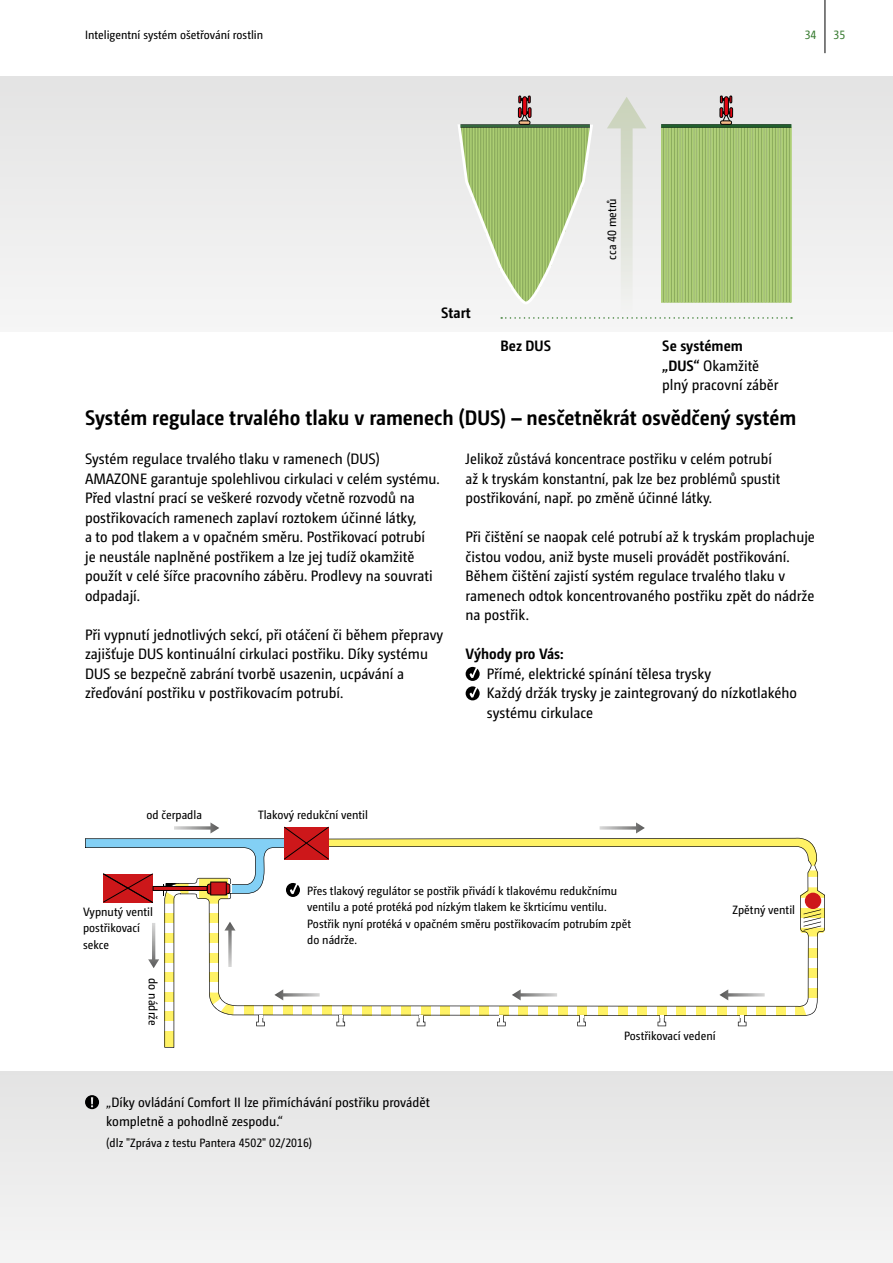
<style>
.page{position:relative;width:893px;height:1263px;background:#fff}
.page>*{position:absolute;margin:0;border:0;box-sizing:border-box;transform-origin:0 0}
.t1{font:700 21px "Camingo Dos Pro S Cd";color:#000}
.t2{font:15px/19.5px "Camingo Dos Pro S Cd";color:#000}
.t3{font:700 15px "Camingo Dos Pro S Cd";color:#000}
.t4{font:13.5px/19.5px "Camingo Dos Pro S Cd";color:#000}
.t5{font:12px/16.5px "Camingo Dos Pro S Cd";color:#000}
.t6{font:12px "Camingo Dos Pro S Cd";color:#3b7d34}
.s1{font-weight:700}
</style>
<div class="page">
<div style="left:0;top:77px;width:893px;height:255px;background:#edecec"></div>
<div style="left:0;top:1071px;width:893px;height:192px;background:#ececec"></div>
<svg style="left:164px;top:968px;width:654px;height:80px"></svg>
<svg style="left:256px;top:1014px;width:9px;height:12px"></svg>
<svg style="left:336px;top:1014px;width:9px;height:12px"></svg>
<svg style="left:417px;top:1014px;width:8px;height:12px"></svg>
<svg style="left:497px;top:1014px;width:9px;height:12px"></svg>
<svg style="left:577px;top:1014px;width:9px;height:12px"></svg>
<svg style="left:658px;top:1014px;width:8px;height:12px"></svg>
<svg style="left:738px;top:1014px;width:8px;height:12px"></svg>
<svg style="left:719px;top:989px;width:46px;height:11px"></svg>
<svg style="left:512px;top:989px;width:45px;height:11px"></svg>
<svg style="left:274px;top:989px;width:46px;height:11px"></svg>
<svg style="left:458px;top:96px;width:334px;height:223px"></svg>
<hr style="left:825px;top:0;width:1px;height:53px;background:#000">
<svg style="left:85px;top:822px;width:740px;height:146px"></svg>
<svg style="left:466px;top:667px;width:14px;height:33px"></svg>
<svg style="left:85px;top:1095px;width:14px;height:14px"></svg>
<p class="t5" style="left:85px;top:26px;width:180px">Inteligentní systém ošetřování rostlin</p>
<p class="t6" style="left:805px;top:28px;width:13px">34</p>
<p class="t6" style="left:833px;top:28px;width:13px">35</p>
<p class="t3" style="left:441px;top:304px;width:31px">Start</p>
<p class="t3" style="left:501px;top:337px;width:52px">Bez DUS</p>
<p class="t5" style="left:603px;top:260px;width:63px;rotate:-90deg">cca 40 metrů</p>
<p class="t2" style="left:662px;top:336px;width:118px"><span class="s1">Se systémem „DUS“</span> Okamžitě plný pracovní záběr</p>
<h1 class="t1" style="left:85px;top:405px;width:713px">Systém regulace trvalého tlaku v ramenech (DUS) – nesčetněkrát osvědčený systém</h1>
<p class="t2" style="left:85px;top:449px;width:356px">Systém regulace trvalého tlaku v ramenech (DUS)<br>AMAZONE garantuje spolehlivou cirkulaci v celém systému.<br>Před vlastní prací se veškeré rozvody včetně rozvodů na postřikovacích ramenech zaplaví roztokem účinné látky,<br>a to pod tlakem a v opačném směru. Postřikovací potrubí<br>je neustále naplněné postřikem a lze jej tudíž okamžitě použít v celé šířce pracovního záběru. Prodlevy na souvrati odpadají.</p>
<p class="t2" style="left:85px;top:625px;width:360px">Při vypnutí jednotlivých sekcí, při otáčení či během přepravy zajišťuje DUS kontinuální cirkulaci postřiku. Díky systému DUS se bezpečně zabrání tvorbě usazenin, ucpávání a zřeďování postřiku v postřikovacím potrubí.</p>
<p class="t2" style="left:466px;top:449px;width:316px">Jelikož zůstává koncentrace postřiku v celém potrubí až k tryskám konstantní, pak lze bez problémů spustit postřikování, např. po změně účinné látky.</p>
<p class="t2" style="left:466px;top:527px;width:351px">Při čištění se naopak celé potrubí až k tryskám proplachuje čistou vodou, aniž byste museli provádět postřikování.<br>Během čištění zajistí systém regulace trvalého tlaku v ramenech odtok koncentrovaného postřiku zpět do nádrže na postřik.</p>
<p class="t3" style="left:466px;top:645px;width:99px">Výhody pro Vás:</p>
<p class="t2" style="left:487px;top:664px;width:312px">Přímé, elektrické spínání tělesa trysky<br>Každý držák trysky je zaintegrovaný do nízkotlakého systému cirkulace</p>
<p class="t5" style="left:147px;top:807px;width:57px">od čerpadla</p>
<p class="t5" style="left:258px;top:807px;width:111px">Tlakový redukční ventil</p>
<p class="t5" style="left:83px;top:903px;width:71px">Vypnutý ventil postřikovací sekce</p>
<p class="t5" style="left:161px;top:978px;width:49px;rotate:90deg">do nádrže</p>
<p class="t5" style="left:307px;top:882px;width:325px">Přes tlakový regulátor se postřik přivádí k tlakovému redukčnímu ventilu a poté protéká pod nízkým tlakem ke škrticímu ventilu.<br>Postřik nyní protéká v opačném směru postřikovacím potrubím zpět do nádrže.</p>
<p class="t5" style="left:733px;top:901px;width:64px">Zpětný ventil</p>
<p class="t5" style="left:624px;top:1027px;width:93px">Postřikovací vedení</p>
<p class="t4" style="left:106px;top:1092px;width:325px">„Díky ovládání Comfort II lze přimíchávání postřiku provádět kompletně a pohodlně zespodu.“</p>
<p class="t5" style="left:106px;top:1135px;width:207px">(dlz "Zpráva z testu Pantera 4502" 02/2016)</p>
</div>
